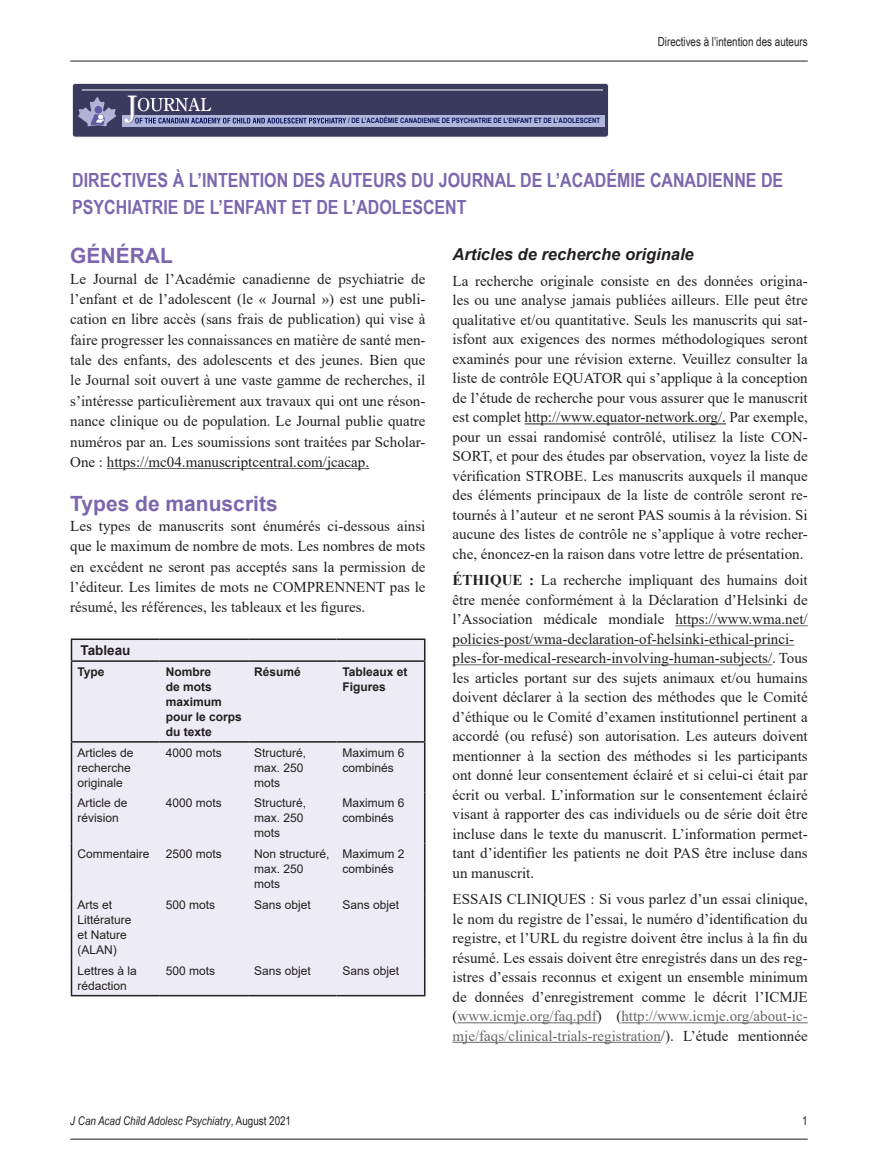
<style>
.page{position:relative;width:878px;height:1175px;background:#fff}
.page>*{position:absolute;margin:0;border:0;box-sizing:border-box;transform-origin:0 0}
.Heading_Level_1{font:700 21px "Arial";color:#7a67ae}
.editorial_head_2{font:700 19.5px/27px "Arial Narrow";color:#7a67ae}
.heading_level2{font:italic 700 16.5px "Arial";color:#231f20}
.Body_text{font:15px/19.5px "Times New Roman";color:#231f20;text-align:justify}
.Table_text_head{font:700 13.5px "Arial";color:#231f20}
.t1{font:12.45px "Arial Narrow";color:#231f20;scale:.96 1}
.Table_text{font:12px/15px "Arial";color:#231f20}
.Table_text-2{font:700 12px/15px "Arial";color:#231f20}
.t2{font:italic 12px "Arial Narrow";color:#231f20}
.t3{font:12px "Arial Narrow";color:#231f20}
.t4{font:700 7.35px "Arial Narrow";color:#0b145e}
.s1{font-weight:700}
.s2{color:#666}
.s3{font-style:normal}
</style>
<div class="page">
<hr style="left:70px;top:1138px;width:737px;height:1px;background:#231f20">
<hr style="left:70px;top:61px;width:737px;height:1px;background:#231f20">
<div style="left:72px;top:83px;width:536px;height:54px;background:#3a3a5f;border-radius:3px"></div>
<div style="left:72px;top:83px;width:536px;height:54px;border:1px solid #fff;border-radius:3px"></div>
<hr style="left:82px;top:90px;width:521px;height:1px;background:#fff">
<div style="left:122px;top:115px;width:482px;height:12px;background:#afb6d9"></div>
<svg style="left:124px;top:96px;width:222px;height:27px"></svg>
<svg style="left:78px;top:97px;width:39px;height:30px"></svg>
<hr style="left:107px;top:468px;width:262px;height:1px;background:#666">
<hr style="left:524px;top:423px;width:202px;height:1px;background:#231f20">
<hr style="left:675px;top:625px;width:132px;height:1px;background:#666">
<hr style="left:452px;top:645px;width:342px;height:1px;background:#666">
<hr style="left:452px;top:664px;width:320px;height:1px;background:#666">
<hr style="left:457px;top:1022px;width:139px;height:1px;background:#666">
<hr style="left:621px;top:1022px;width:186px;height:1px;background:#666">
<hr style="left:452px;top:1042px;width:209px;height:1px;background:#666">
<div style="left:72px;top:640px;width:352px;height:354px;background:#edebf5"></div>
<hr style="left:71px;top:638px;width:89px;height:2px;background:#231f20">
<svg style="left:71px;top:640px;width:1px;height:20px"></svg>
<hr style="left:160px;top:638px;width:88px;height:2px;background:#231f20">
<hr style="left:248px;top:638px;width:88px;height:2px;background:#231f20">
<hr style="left:336px;top:638px;width:89px;height:2px;background:#231f20">
<svg style="left:424px;top:640px;width:1px;height:20px"></svg>
<hr style="left:71px;top:662px;width:1px;height:79px;background:#231f20">
<hr style="left:424px;top:662px;width:1px;height:79px;background:#231f20">
<hr style="left:71px;top:742px;width:1px;height:50px;background:#231f20">
<hr style="left:424px;top:742px;width:1px;height:50px;background:#231f20">
<hr style="left:71px;top:792px;width:1px;height:51px;background:#231f20">
<hr style="left:424px;top:792px;width:1px;height:51px;background:#231f20">
<hr style="left:71px;top:843px;width:1px;height:51px;background:#231f20">
<hr style="left:424px;top:843px;width:1px;height:51px;background:#231f20">
<hr style="left:71px;top:894px;width:1px;height:66px;background:#231f20">
<hr style="left:424px;top:894px;width:1px;height:66px;background:#231f20">
<hr style="left:71px;top:960px;width:1px;height:34px;background:#231f20">
<hr style="left:424px;top:960px;width:1px;height:34px;background:#231f20">
<hr style="left:71px;top:994px;width:89px;height:2px;background:#231f20">
<hr style="left:160px;top:994px;width:88px;height:2px;background:#231f20">
<hr style="left:248px;top:994px;width:88px;height:2px;background:#231f20">
<hr style="left:336px;top:994px;width:89px;height:2px;background:#231f20">
<hr style="left:71px;top:660px;width:89px;height:2px;background:#231f20">
<hr style="left:160px;top:660px;width:88px;height:2px;background:#231f20">
<hr style="left:248px;top:660px;width:88px;height:2px;background:#231f20">
<hr style="left:336px;top:660px;width:89px;height:2px;background:#231f20">
<hr style="left:71px;top:741px;width:89px;height:1px;background:#231f20">
<hr style="left:160px;top:741px;width:88px;height:1px;background:#231f20">
<hr style="left:248px;top:741px;width:88px;height:1px;background:#231f20">
<hr style="left:336px;top:741px;width:89px;height:1px;background:#231f20">
<p class="t4" style="left:348px;top:115px;width:253px">/ DE L’ACADÉMIE CANADIENNE DE PSYCHIATRIE DE L’ENFANT ET DE L’ADOLESCENT</p>
<p class="t1" style="left:657px;top:32px;width:158px">Directives à l’intention des auteurs</p>
<p class="editorial_head_2" style="left:72px;top:165px;width:712px">DIRECTIVES À L’INTENTION DES AUTEURS DU JOURNAL DE L’ACADÉMIE CANADIENNE DE<br>PSYCHIATRIE DE L’ENFANT ET DE L’ADOLESCENT</p>
<p class="Heading_Level_1" style="left:70px;top:241px;width:104px">GÉNÉRAL</p>
<p class="Body_text" style="left:70px;top:268px;width:357px;line-height:20.4px">Le Journal de l’Académie canadienne de psychiatrie de l’enfant et de l’adolescent (le « Journal ») est une publi&shy;cation en libre accès (sans frais de publication) qui vise à faire progresser les connaissances en matière de santé men&shy;tale des enfants, des adolescents et des jeunes. Bien que le Journal soit ouvert à une vaste gamme de recherches, il s’intéresse particulièrement aux travaux qui ont une réson&shy;nance clinique ou de population. Le Journal publie quatre numéros par an. Les soumissions sont traitées par Scholar-One : https://mc04.manuscriptcentral.com/jcacap.</p>
<p class="Heading_Level_1" style="left:70px;top:488px;width:209px">Types de manuscrits</p>
<p class="Body_text" style="left:70px;top:515px;width:357px;line-height:20.4px">Les types de manuscrits sont énumérés ci-dessous ainsi que le maximum de nombre de mots. Les nombres de mots en excédent ne seront pas acceptés sans la permission de l’éditeur. Les limites de mots ne COMPRENNENT pas le résumé, les références, les tableaux et les figures.</p>
<p class="heading_level2" style="left:452px;top:243px;width:243px">Articles de recherche originale</p>
<p class="Body_text" style="left:452px;top:270px;width:357px">La recherche originale consiste en des données origina&shy;les ou une analyse jamais publiées ailleurs. Elle peut être qualitative et/ou quantitative. Seuls les manuscrits qui sat&shy;isfont aux exigences des normes méthodologiques seront examinés pour une révision externe. Veuillez consulter la liste de contrôle EQUATOR qui s’applique à la conception de l’étude de recherche pour vous assurer que le manuscrit est complet http://www.equator-network.org/. Par exemple, pour un essai randomisé contrôlé, utilisez la liste CON-SORT, et pour des études par observation, voyez la liste de vérification STROBE. Les manuscrits auxquels il manque des éléments principaux de la liste de contrôle seront re&shy;tournés à l’auteur et ne seront PAS soumis à la révision. Si aucune des listes de contrôle ne s’applique à votre recher&shy;che, énoncez-en la raison dans votre lettre de présentation.</p>
<p class="Body_text" style="left:452px;top:570px;width:357px;text-align:left"><span class="s1">ÉTHIQUE :</span> La recherche impliquant des humains doit être menée conformément à la Déclaration d’Helsinki de l’Association médicale mondiale https://www.wma.net/ policies-post/wma-declaration-of-helsinki-ethical-princi&shy;ples-for-medical-research-involving-human-subjects/. Tous les articles portant sur des sujets animaux et/ou humains doivent déclarer à la section des méthodes que le Comité d’éthique ou le Comité d’examen institutionnel pertinent a accordé (ou refusé) son autorisation. Les auteurs doivent mentionner à la section des méthodes si les participants ont donné leur consentement éclairé et si celui-ci était par écrit ou verbal. L’information sur le consentement éclairé visant à rapporter des cas individuels ou de série doit être incluse dans le texte du manuscrit. L’information permet&shy;tant d’identifier les patients ne doit PAS être incluse dans un manuscrit.</p>
<p class="Body_text" style="left:452px;top:888px;width:357px">ESSAIS CLINIQUES : Si vous parlez d’un essai clinique, le nom du registre de l’essai, le numéro d’identification du registre, et l’URL du registre doivent être inclus à la fin du résumé. Les essais doivent être enregistrés dans un des reg&shy;istres d’essais reconnus et exigent un ensemble minimum de données d’enregistrement comme le décrit l’ICMJE (<span class="s2">www.icmje.org/faq.pdf</span>) (<span class="s2">http://www.icmje.org/about-ic&shy;mje/faqs/clinical-trials-registration</span>/). L’étude mentionnée</p>
<p class="Table_text_head" style="left:80px;top:641px;width:52px">Tableau</p>
<p class="Table_text-2" style="left:77px;top:664px;width:29px">Type</p>
<p class="Table_text-2" style="left:166px;top:664px;width:78px">Nombre<br>de mots maximum pour le corps du texte</p>
<p class="Table_text-2" style="left:254px;top:664px;width:48px">Résumé</p>
<p class="Table_text-2" style="left:342px;top:664px;width:67px">Tableaux et<br>Figures</p>
<p class="Table_text" style="left:77px;top:745px;width:58px">Articles de recherche originale</p>
<p class="Table_text" style="left:166px;top:745px;width:58px">4000 mots</p>
<p class="Table_text" style="left:254px;top:745px;width:54px">Structuré, max. 250 mots</p>
<p class="Table_text" style="left:342px;top:745px;width:64px">Maximum 6 combinés</p>
<p class="Table_text" style="left:77px;top:795px;width:52px">Article de révision</p>
<p class="Table_text" style="left:166px;top:795px;width:58px">4000 mots</p>
<p class="Table_text" style="left:254px;top:795px;width:54px">Structuré, max. 250 mots</p>
<p class="Table_text" style="left:342px;top:795px;width:64px">Maximum 6 combinés</p>
<p class="Table_text" style="left:77px;top:846px;width:74px">Commentaire</p>
<p class="Table_text" style="left:166px;top:846px;width:58px">2500 mots</p>
<p class="Table_text" style="left:254px;top:846px;width:77px">Non structuré, max. 250 mots</p>
<p class="Table_text" style="left:342px;top:846px;width:64px">Maximum 2 combinés</p>
<p class="Table_text" style="left:77px;top:897px;width:56px">Arts et<br>Littérature et Nature (ALAN)</p>
<p class="Table_text" style="left:166px;top:897px;width:51px">500 mots</p>
<p class="Table_text" style="left:254px;top:897px;width:58px">Sans objet</p>
<p class="Table_text" style="left:342px;top:897px;width:58px">Sans objet</p>
<p class="Table_text" style="left:77px;top:962px;width:61px">Lettres à la rédaction</p>
<p class="Table_text" style="left:166px;top:962px;width:51px">500 mots</p>
<p class="Table_text" style="left:254px;top:962px;width:58px">Sans objet</p>
<p class="Table_text" style="left:342px;top:962px;width:58px">Sans objet</p>
<p class="t2" style="left:70px;top:1112px;width:222px">J Can Acad Child Adolesc Psychiatry<span class="s3">, August 2021</span></p>
<p class="t3" style="left:802px;top:1112px;width:7px">1</p>
</div>
